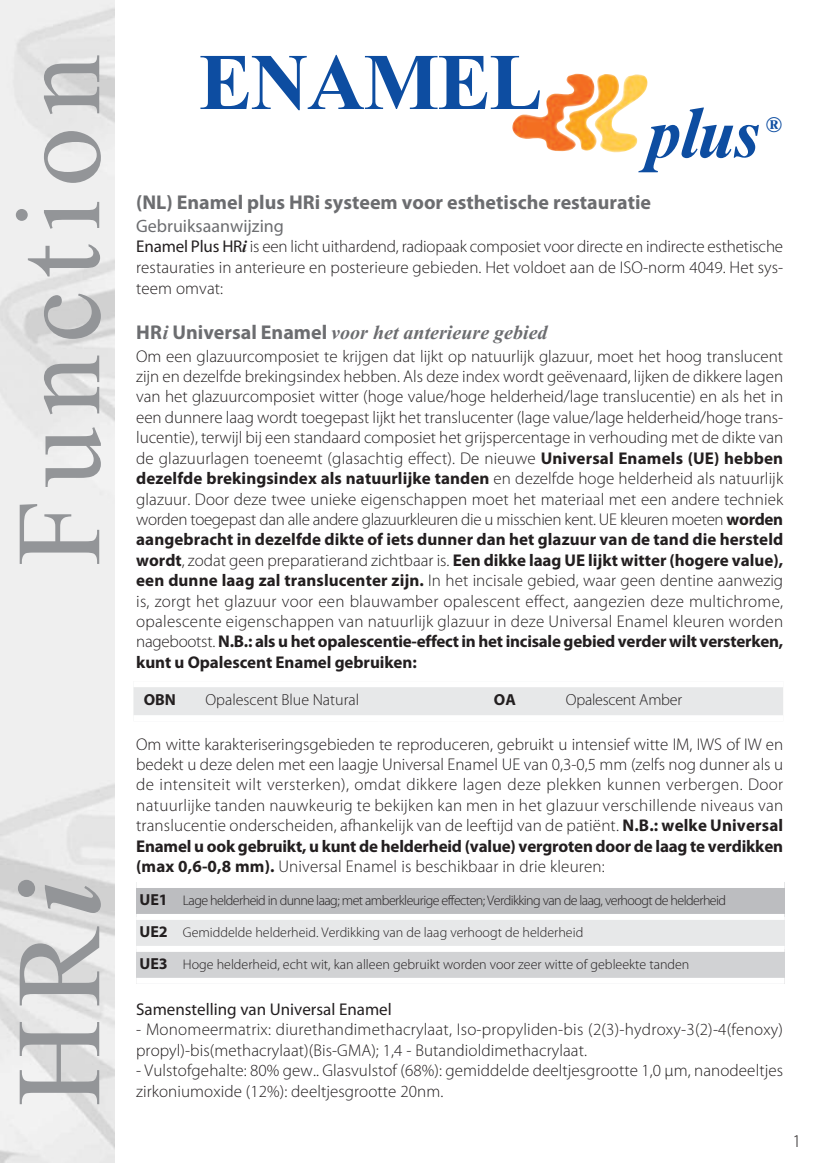
<style>
.page{position:relative;width:840px;height:1163px;background:#fff}
.page>*{position:absolute;margin:0;border:0;box-sizing:border-box;transform-origin:0 0}
.t1{font:120px "Times New Roman";letter-spacing:.1em;color:#939598}
.t2{font:700 80px "Times New Roman";letter-spacing:-.02em;color:#0d4da1}
.t3{font:italic 700 70.8px "Times New Roman MT Std";color:#0d4da1}
.t4{font:italic 700 21.2px "Times New Roman MT Std";color:#0d4da1}
.t5{font:700 20px "Myriad Pro";color:#6c6d70}
.t6{font:italic 700 20px "Times New Roman";color:#6c6d70}
.t7{font:18px "Myriad Pro";color:#6c6d70}
.t8{font:300 18px "Myriad Pro";color:#231f20}
.t9{font:300 17px/20.4px "Myriad Pro";letter-spacing:.005em;color:#231f20;text-align:justify}
.t10{font:17px "Myriad Pro";color:#231f20}
.t11{font:300 16px "Myriad Pro";color:#231f20}
.t12{font:700 16px "Myriad Pro";color:#231f20}
.t13{font:300 14px "Myriad Pro";color:#231f20}
.t14{font:300 14px "Myriad Pro";letter-spacing:-.04em;color:#231f20}
.s1{font-weight:700;font-style:italic}
.s2{font-weight:400}
.s3{font-family:"Times New Roman";font-weight:700;font-style:italic}
.s4{font-family:"Myriad Pro";font-style:normal}
.s5{font-weight:700}
.s6{font-weight:700;font-size:16px}
</style>
<div class="page">
<div style="left:136px;top:881px;width:648px;height:35px;background:#bcbdc0"></div>
<div style="left:136px;top:916px;width:648px;height:32px;background:#e7e8e9"></div>
<div style="left:136px;top:948px;width:648px;height:35px;background:#d1d2d4"></div>
<div style="left:136px;top:881px;width:648px;height:6px;background:#fff"></div>
<div style="left:136px;top:913px;width:648px;height:6px;background:#fff"></div>
<div style="left:136px;top:945px;width:648px;height:6px;background:#fff"></div>
<div style="left:136px;top:977px;width:648px;height:6px;background:#fff"></div>
<img style="left:512px;top:74px;width:135px;height:79px">
<div style="left:133px;top:681px;width:649px;height:40px;background:#e7e8e9"></div>
<div style="left:133px;top:681px;width:649px;height:6px;background:#fff"></div>
<div style="left:133px;top:715px;width:649px;height:6px;background:#fff"></div>
<h1 class="t1" style="left:-12px;top:565px;width:512px;rotate:-90deg">Function</h1>
<h1 class="t1" style="left:-12px;top:1105px;width:228px;rotate:-90deg">HR<span class="s1">i</span></h1>
<h2 class="t2" style="left:199px;top:35px;width:345px">ENAMEL</h2>
<h3 class="t3" style="left:645px;top:110px;width:116px">plus</h3>
<p class="t4" style="left:765px;top:118px;width:17px">®</p>
<p class="t5" style="left:136px;top:195px;width:516px">(NL) Enamel plus HRi systeem voor esthetische restauratie</p>
<p class="t7" style="left:136px;top:219px;width:149px">Gebruiksaanwijzing</p>
<p class="t9" style="left:136px;top:237px;width:648px"><span class="s2">Enamel Plus HR</span><span class="s3">i</span> is een licht uithardend, radiopaak composiet voor directe en indirecte esthetische restauraties in anterieure en posterieure gebieden. Het voldoet aan de ISO-norm 4049. Het sys&shy;teem omvat:</p>
<p class="t6" style="left:136px;top:320px;width:412px"><span class="s4">HR</span>i <span class="s4">Universal Enamel</span> voor het anterieure gebied</p>
<p class="t9" style="left:136px;top:347px;width:648px">Om een glazuurcomposiet te krijgen dat lijkt op natuurlijk glazuur, moet het hoog translucent zijn en dezelfde brekingsindex hebben. Als deze index wordt geëvenaard, lijken de dikkere lagen van het glazuurcomposiet witter (hoge value/hoge helderheid/lage translucentie) en als het in een dunnere laag wordt toegepast lijkt het translucenter (lage value/lage helderheid/hoge trans&shy;lucentie), terwijl bij een standaard composiet het grijspercentage in verhouding met de dikte van de glazuurlagen toeneemt (glasachtig effect). De nieuwe <span class="s5">Universal Enamels (UE) hebben dezelfde brekingsindex als natuurlijke tanden</span> en dezelfde hoge helderheid als natuurlijk glazuur. Door deze twee unieke eigenschappen moet het materiaal met een andere techniek worden toegepast dan alle andere glazuurkleuren die u misschien kent. UE kleuren moeten <span class="s5">worden aangebracht in dezelfde dikte of iets dunner dan het glazuur van de tand die hersteld wordt</span>, zodat geen preparatierand zichtbaar is. <span class="s5">Een dikke laag UE lijkt witter (hogere value), een dunne laag zal translucenter zijn.</span> In het incisale gebied, waar geen dentine aanwezig is, zorgt het glazuur voor een blauwamber opalescent effect, aangezien deze multichrome, opalescente eigenschappen van natuurlijk glazuur in deze Universal Enamel kleuren worden nagebootst. <span class="s5">N.B.: als u het opalescentie-effect in het incisale gebied verder wilt versterken, kunt u Opalescent Enamel gebruiken:</span></p>
<p class="t12" style="left:144px;top:693px;width:34px">OBN</p>
<p class="t11" style="left:205px;top:693px;width:155px">Opalescent Blue Natural</p>
<p class="t12" style="left:493px;top:693px;width:23px">OA</p>
<p class="t11" style="left:565px;top:693px;width:118px">Opalescent Amber</p>
<p class="t9" style="left:136px;top:734px;width:648px">Om witte karakteriseringsgebieden te reproduceren, gebruikt u intensief witte IM, IWS of IW en bedekt u deze delen met een laagje Universal Enamel UE van 0,3-0,5 mm (zelfs nog dunner als u de intensiteit wilt versterken), omdat dikkere lagen deze plekken kunnen verbergen. Door natuurlijke tanden nauwkeurig te bekijken kan men in het glazuur verschillende niveaus van translucentie onderscheiden, afhankelijk van de leeftijd van de patiënt. <span class="s5">N.B.: welke Universal Enamel u ook gebruikt, u kunt de helderheid (value) vergroten door de laag te verdikken (max 0,6-0,8 mm).</span> Universal Enamel is beschikbaar in drie kleuren:</p>
<p class="t14" style="left:139px;top:894px;width:588px"><span class="s6">UE1</span> Lage helderheid in dunne laag; met amberkleurige effecten; Verdikking van de laag, verhoogt de helderheid</p>
<p class="t13" style="left:139px;top:926px;width:445px"><span class="s6">UE2</span> Gemiddelde helderheid. Verdikking van de laag verhoogt de helderheid</p>
<p class="t13" style="left:139px;top:958px;width:551px"><span class="s6">UE3</span> Hoge helderheid, echt wit, kan alleen gebruikt worden voor zeer witte of gebleekte tanden</p>
<p class="t10" style="left:136px;top:1002px;width:257px">Samenstelling van Universal Enamel</p>
<p class="t9" style="left:136px;top:1020px;width:648px">- Monomeermatrix: diurethandimethacrylaat, Iso-propyliden-bis (2(3)-hydroxy-3(2)-4(fenoxy) propyl)-bis(methacrylaat)(Bis-GMA); 1,4 - Butandioldimethacrylaat.</p>
<p class="t9" style="left:136px;top:1061px;width:648px">- Vulstofgehalte: 80% gew.. Glasvulstof (68%): gemiddelde deeltjesgrootte 1,0 µm, nanodeeltjes zirkoniumoxide (12%): deeltjesgrootte 20nm.</p>
<p class="t8" style="left:792px;top:1133px;width:10px">1</p>
</div>
